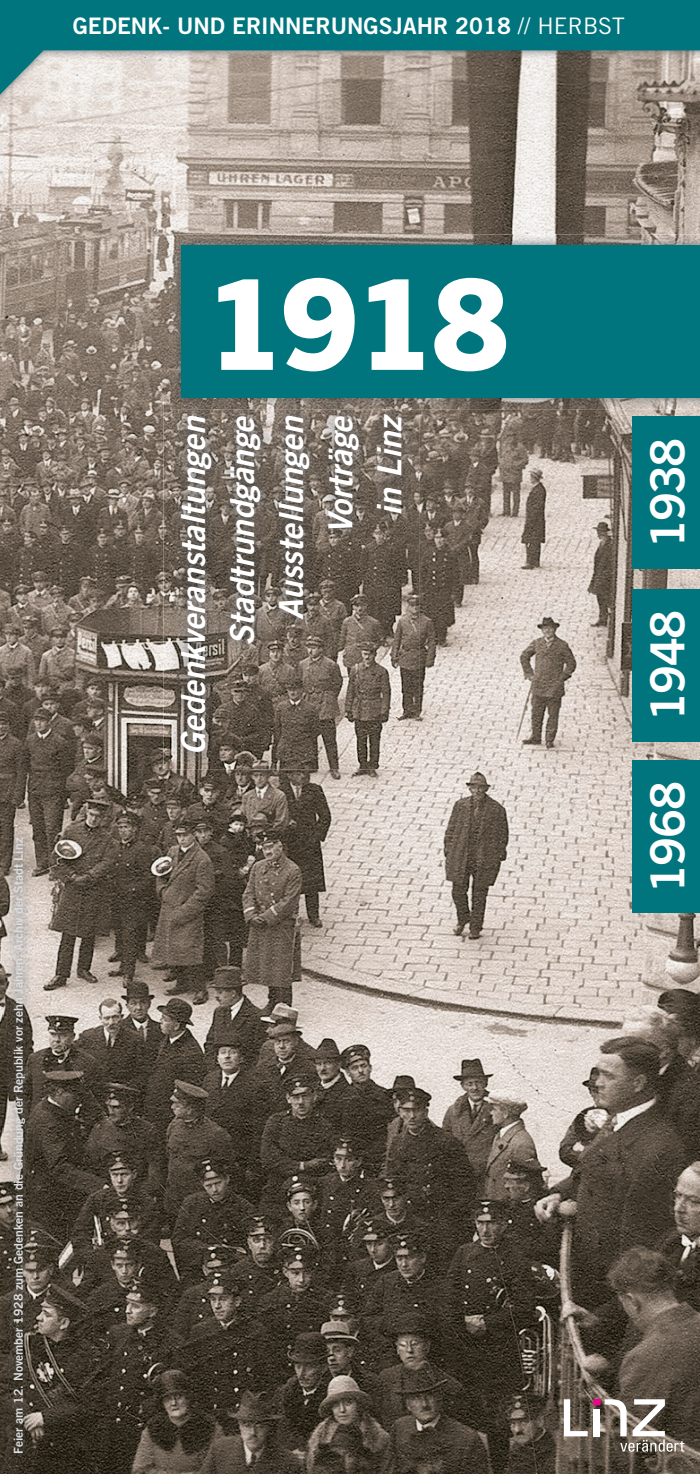
<style>
.page{position:relative;width:700px;height:1474px;background:#fff}
.page>*{position:absolute;margin:0;border:0;box-sizing:border-box;transform-origin:0 0}
.t1{font:800 126px "Trade Gothic Next LT Pro";color:#fff}
.t2{font:700 47.25px "Trade Gothic Next LT Pro";color:#fff}
.t3{font:33.25px/49px "Trade Gothic LT Std Bd 2 Obl";color:#fff;text-align:right}
.t4{font:22.75px "Trade Gothic LT Std Bd 2";color:#fff}
.t5{font:12.25px "Trade Gothic LT Std Bd 2";color:#dcdddf}
.s1{font-family:"Trade Gothic LT Std"}
</style>
<div class="page">
<img style="left:0;top:95px;width:699px;height:1378px">
<svg style="left:0;top:0;width:699px;height:95px;background:#538e8e"></svg>
<svg style="left:563px;top:1399px;width:24px;height:37px"></svg>
<svg style="left:593px;top:1398px;width:91px;height:53px"></svg>
<img style="left:170px;top:234px;width:529px;height:175px">
<div style="left:181px;top:246px;width:518px;height:152px;background:#00757e"></div>
<div style="left:632px;top:417px;width:67px;height:152px;background:#00757e"></div>
<div style="left:632px;top:760px;width:67px;height:152px;background:#00757e"></div>
<img style="left:163px;top:397px;width:256px;height:372px">
<img style="left:170px;top:397px;width:249px;height:12px">
<img style="left:181px;top:397px;width:238px;height:1px">
<img style="left:3px;top:828px;width:33px;height:635px">
<div style="left:632px;top:589px;width:67px;height:152px;background:#00757e"></div>
<h3 class="t4" style="left:73px;top:12px;width:553px">GEDENK- UND ERINNERUNGSJAHR 2018 <span class="s1">// HERBST</span></h3>
<p class="t5" style="left:11px;top:1453px;width:617px;rotate:-90deg">Feier am 12. November 1928 zum Gedenken an die Gründung der Republik vor zehn Jahren, Archiv der Stadt Linz</p>
<h1 class="t1" style="left:207px;top:236px;width:302px">1918</h1>
<h3 class="t3" style="left:169px;top:755px;width:343px;rotate:-90deg">Gedenkveranstaltungen<br>Stadtrundgänge<br>Ausstellungen<br>Vorträge<br>in Linz</h3>
<h2 class="t2" style="left:634px;top:547px;width:110px;rotate:-90deg">1938</h2>
<h2 class="t2" style="left:634px;top:719px;width:110px;rotate:-90deg">1948</h2>
<h2 class="t2" style="left:634px;top:891px;width:112px;rotate:-90deg">1968</h2>
</div>
